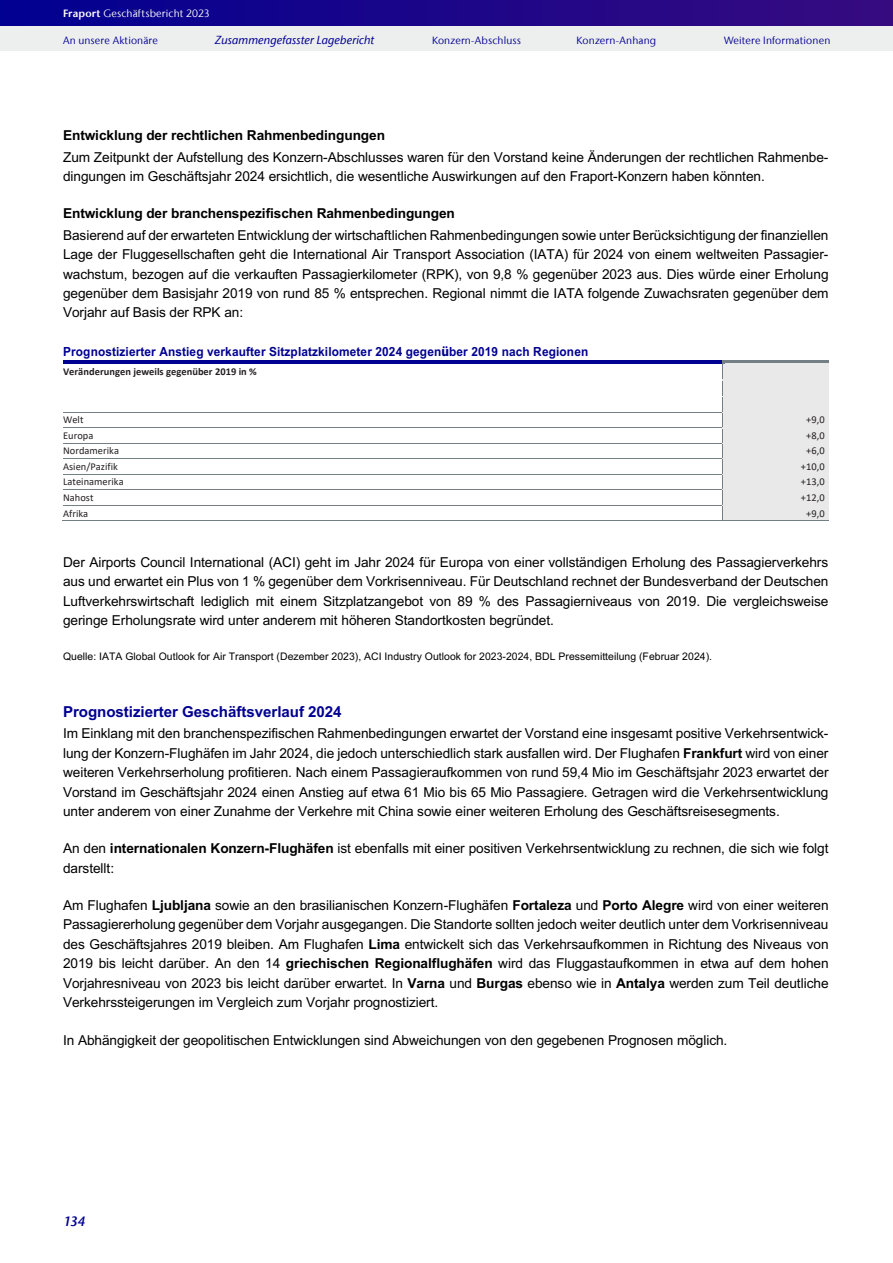
<style>
.page{position:relative;width:893px;height:1263px;background:#fff}
.page>*{position:absolute;margin:0;border:0;box-sizing:border-box;transform-origin:0 0}
.t1{font:700 15.15px "Arial";letter-spacing:-.005em;color:#000091}
.t2{font:13.65px/19.5px "Arial";letter-spacing:-.005em;color:#000;text-align:justify}
.t3{font:italic 600 13.5px "Stone Sans Fraport II";color:#000091}
.t4{font:700 12.6px "Arial";letter-spacing:.01em;color:#000091;scale:.94 1}
.t5{font:italic 500 11.7px "Stone Sans Fraport II";letter-spacing:.005em;color:#000091}
.t6{font:10.5px "Arial";letter-spacing:.005em;color:#000}
.t7{font:10.5px "Calibri";letter-spacing:.005em;color:#231f20}
.t8{font:10.5px "Stone Sans Fraport II";letter-spacing:.015em;color:#000091}
.t9{font:700 10.5px "Calibri";letter-spacing:.005em;color:#231f20}
.t10{font:10.5px "Stone Sans Fraport II";letter-spacing:.015em;color:#fff}
.s1{font-weight:600}
.s2{font-weight:700}
.s3{font-family:"Tahoma"}
</style>
<div class="page">
<div style="left:0;top:0;width:893px;height:51px;background:#edeeee"></div>
<div style="left:0;top:0;width:893px;height:26px;background:linear-gradient(to right,#010091,#370b80)"></div>
<div style="left:722px;top:365px;width:106px;height:13px;background:#e9e9ea"></div>
<hr style="left:63px;top:360px;width:659px;height:3px;background:#000091">
<hr style="left:725px;top:360px;width:103px;height:3px;background:#747f85">
<hr style="left:725px;top:363px;width:103px;height:2px;background:#e9e9ea">
<hr style="left:722px;top:378px;width:106px;height:1px;background:#e9e9ea">
<div style="left:722px;top:380px;width:106px;height:15px;background:#e9e9ea"></div>
<hr style="left:722px;top:379px;width:106px;height:2px;background:#e9e9ea">
<hr style="left:722px;top:395px;width:106px;height:1px;background:#e9e9ea">
<div style="left:722px;top:398px;width:106px;height:13px;background:#e9e9ea"></div>
<hr style="left:722px;top:396px;width:106px;height:2px;background:#e9e9ea">
<hr style="left:722px;top:411px;width:106px;height:1px;background:#e9e9ea">
<div style="left:722px;top:413px;width:106px;height:13px;background:#e9e9ea"></div>
<hr style="left:63px;top:412px;width:659px;height:1px;background:#747f85">
<hr style="left:722px;top:412px;width:106px;height:1px;background:#e9e9ea">
<hr style="left:722px;top:426px;width:106px;height:2px;background:#e9e9ea">
<div style="left:722px;top:429px;width:106px;height:13px;background:#e9e9ea"></div>
<hr style="left:63px;top:428px;width:659px;height:1px;background:#747f85">
<hr style="left:722px;top:428px;width:106px;height:1px;background:#e9e9ea">
<hr style="left:722px;top:442px;width:106px;height:1px;background:#e9e9ea">
<div style="left:722px;top:444px;width:106px;height:13px;background:#e9e9ea"></div>
<hr style="left:63px;top:443px;width:659px;height:1px;background:#747f85">
<hr style="left:722px;top:443px;width:106px;height:1px;background:#e9e9ea">
<hr style="left:722px;top:457px;width:106px;height:1px;background:#e9e9ea">
<div style="left:722px;top:460px;width:106px;height:13px;background:#e9e9ea"></div>
<hr style="left:63px;top:458px;width:659px;height:1px;background:#747f85">
<hr style="left:722px;top:458px;width:106px;height:1px;background:#747f85">
<hr style="left:722px;top:459px;width:106px;height:1px;background:#e9e9ea">
<hr style="left:722px;top:473px;width:106px;height:1px;background:#e9e9ea">
<div style="left:722px;top:475px;width:106px;height:13px;background:#e9e9ea"></div>
<hr style="left:63px;top:474px;width:659px;height:1px;background:#747f85">
<hr style="left:722px;top:474px;width:106px;height:1px;background:#e9e9ea">
<hr style="left:722px;top:488px;width:106px;height:1px;background:#e9e9ea">
<div style="left:722px;top:491px;width:106px;height:12px;background:#e9e9ea"></div>
<hr style="left:63px;top:489px;width:659px;height:1px;background:#747f85">
<hr style="left:722px;top:489px;width:106px;height:1px;background:#747f85">
<hr style="left:722px;top:490px;width:106px;height:1px;background:#e9e9ea">
<hr style="left:722px;top:503px;width:106px;height:2px;background:#e9e9ea">
<div style="left:722px;top:506px;width:106px;height:13px;background:#e9e9ea"></div>
<hr style="left:63px;top:505px;width:659px;height:1px;background:#747f85">
<hr style="left:722px;top:505px;width:106px;height:1px;background:#e9e9ea">
<hr style="left:62px;top:520px;width:660px;height:1px;background:#747f85">
<hr style="left:722px;top:519px;width:106px;height:1px;background:#e9e9ea">
<svg style="left:722px;top:360px;width:3px;height:160px"></svg>
<hr style="left:722px;top:520px;width:106px;height:1px;background:#747f85">
<p class="t10" style="left:63px;top:7px;width:148px"><span class="s1">Fraport</span> Geschäftsbericht 2023</p>
<p class="t8" style="left:63px;top:34px;width:97px">An unsere Aktionäre</p>
<p class="t5" style="left:215px;top:32px;width:160px">Zusammengefasster Lagebericht</p>
<p class="t8" style="left:432px;top:34px;width:91px">Konzern-Abschluss</p>
<p class="t8" style="left:577px;top:34px;width:81px">Konzern-Anhang</p>
<p class="t8" style="left:724px;top:34px;width:108px">Weitere Informationen</p>
<p class="t2" style="left:63px;top:125px;width:767px;line-height:21.3px"><span class="s2">Entwicklung der rechtlichen Rahmenbedingungen<br></span>Zum Zeitpunkt der Aufstellung des Konzern-Abschlusses waren für den Vorstand keine Änderungen der rechtlichen Rahmenbe-</p>
<p class="t2" style="left:63px;top:166px;width:703px">dingungen im Geschäftsjahr 2024 ersichtlich, die wesentliche Auswirkungen auf den Fraport-Konzern haben könnten.</p>
<p class="t2" style="left:63px;top:203px;width:767px;line-height:21.3px"><span class="s2">Entwicklung der branchenspezifischen Rahmenbedingungen<br></span>Basierend auf der erwarteten Entwicklung der wirtschaftlichen Rahmenbedingungen sowie unter Berücksichtigung der finanziellen</p>
<p class="t2" style="left:63px;top:244px;width:767px">Lage der Fluggesellschaften geht die International Air Transport Association (IATA) für 2024 von einem weltweiten Passagier&shy;wachstum, bezogen auf die verkauften Passagierkilometer (RPK), von 9,8 % gegenüber 2023 aus. Dies würde einer Erholung gegenüber dem Basisjahr 2019 von rund 85 % entsprechen. Regional nimmt die IATA folgende Zuwachsraten gegenüber dem Vorjahr auf Basis der RPK an:</p>
<p class="t4" style="left:63px;top:343px;width:560px">Prognostizierter Anstieg verkaufter Sitzplatzkilometer 2024 gegen<span class="s3">ü</span>ber 2019 nach Regionen</p>
<p class="t9" style="left:63px;top:364px;width:195px">Veränderungen jeweils gegenüber 2019 in %</p>
<p class="t7" style="left:63px;top:412px;width:22px">Welt</p>
<p class="t7" style="left:806px;top:412px;width:20px">+9,0</p>
<p class="t7" style="left:63px;top:428px;width:32px">Europa</p>
<p class="t7" style="left:806px;top:428px;width:20px">+8,0</p>
<p class="t7" style="left:63px;top:443px;width:57px">Nordamerika</p>
<p class="t7" style="left:806px;top:443px;width:20px">+6,0</p>
<p class="t7" style="left:63px;top:459px;width:56px">Asien/Pazifik</p>
<p class="t7" style="left:801px;top:459px;width:25px">+10,0</p>
<p class="t7" style="left:63px;top:474px;width:62px">Lateinamerika</p>
<p class="t7" style="left:801px;top:474px;width:25px">+13,0</p>
<p class="t7" style="left:63px;top:490px;width:32px">Nahost</p>
<p class="t7" style="left:801px;top:490px;width:25px">+12,0</p>
<p class="t7" style="left:63px;top:506px;width:27px">Afrika</p>
<p class="t7" style="left:806px;top:506px;width:20px">+9,0</p>
<p class="t2" style="left:63px;top:552px;width:767px">Der Airports Council International (ACI) geht im Jahr 2024 für Europa von einer vollständigen Erholung des Passagierverkehrs aus und erwartet ein Plus von 1 % gegenüber dem Vorkrisenniveau. Für Deutschland rechnet der Bundesverband der Deutschen Luftverkehrswirtschaft lediglich mit einem Sitzplatzangebot von 89 % des Passagierniveaus von 2019. Die vergleichsweise geringe Erholungsrate wird unter anderem mit höheren Standortkosten begründet.</p>
<p class="t6" style="left:63px;top:649px;width:650px">Quelle: IATA Global Outlook for Air Transport (Dezember 2023), ACI Industry Outlook for 2023-2024, BDL Pressemitteilung (Februar 2024).</p>
<p class="t1" style="left:63px;top:701px;width:280px">Prognostizierter Geschäftsverlauf 2024</p>
<p class="t2" style="left:63px;top:724px;width:767px">Im Einklang mit den branchenspezifischen Rahmenbedingungen erwartet der Vorstand eine insgesamt positive Verkehrsentwick&shy;lung der Konzern-Flughäfen im Jahr 2024, die jedoch unterschiedlich stark ausfallen wird. Der Flughafen <span class="s2">Frankfurt</span> wird von einer weiteren Verkehrserholung profitieren. Nach einem Passagieraufkommen von rund 59,4 Mio im Geschäftsjahr 2023 erwartet der Vorstand im Geschäftsjahr 2024 einen Anstieg auf etwa 61 Mio bis 65 Mio Passagiere. Getragen wird die Verkehrsentwicklung unter anderem von einer Zunahme der Verkehre mit China sowie einer weiteren Erholung des Geschäftsreisesegments.</p>
<p class="t2" style="left:63px;top:838px;width:767px">An den <span class="s2">internationalen Konzern-Flughäfen</span> ist ebenfalls mit einer positiven Verkehrsentwicklung zu rechnen, die sich wie folgt darstellt:</p>
<p class="t2" style="left:63px;top:895px;width:767px">Am Flughafen <span class="s2">Ljubljana</span> sowie an den brasilianischen Konzern-Flughäfen <span class="s2">Fortaleza</span> und <span class="s2">Porto Alegre</span> wird von einer weiteren Passagiererholung gegenüber dem Vorjahr ausgegangen. Die Standorte sollten jedoch weiter deutlich unter dem Vorkrisenniveau des Geschäftsjahres 2019 bleiben. Am Flughafen <span class="s2">Lima</span> entwickelt sich das Verkehrsaufkommen in Richtung des Niveaus von 2019 bis leicht darüber. An den 14 <span class="s2">griechischen Regionalflughäfen</span> wird das Fluggastaufkommen in etwa auf dem hohen Vorjahresniveau von 2023 bis leicht darüber erwartet. In <span class="s2">Varna</span> und <span class="s2">Burgas</span> ebenso wie in <span class="s2">Antalya</span> werden zum Teil deutliche Verkehrssteigerungen im Vergleich zum Vorjahr prognostiziert.</p>
<p class="t2" style="left:63px;top:1030px;width:666px">In Abhängigkeit der geopolitischen Entwicklungen sind Abweichungen von den gegebenen Prognosen möglich.</p>
<p class="t3" style="left:64px;top:1212px;width:23px">134</p>
</div>
